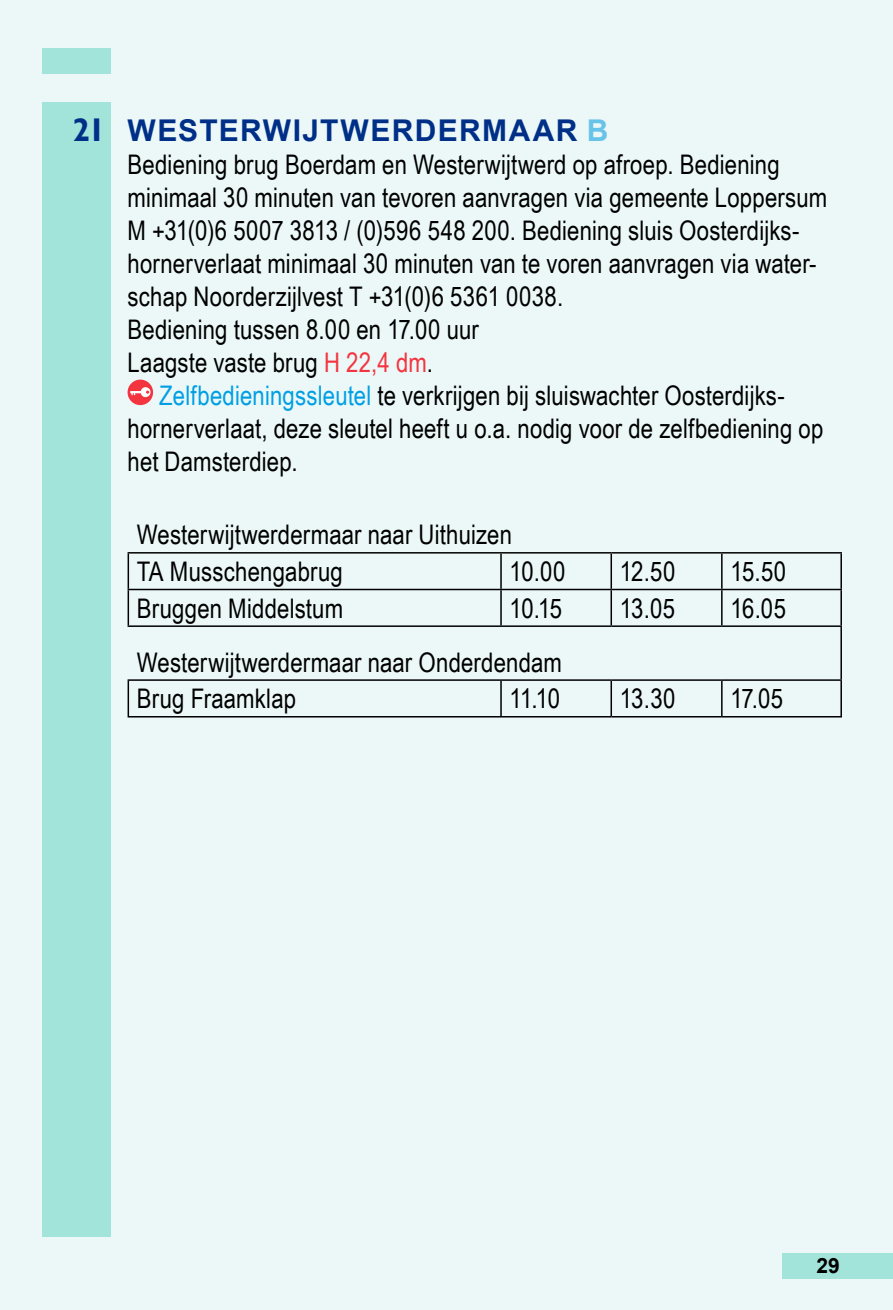
<style>
.page{position:relative;width:893px;height:1310px;background:#ecf8f8}
.page>*{position:absolute;margin:0;border:0;box-sizing:border-box;transform-origin:0 0}
.t1{font:700 30px "Arial";letter-spacing:.045em;color:#002f87}
.t2{font:27px/36.6px "Arial Narrow";letter-spacing:.005em;color:#000}
.t3{font:700 21px "Arial";color:#000}
.s1{font-family:"Gill Sans";font-stretch:condensed;font-size:33px}
.s2{color:#68c3e8}
.s3{color:#f33540}
.s4{color:#009fe3}
</style>
<div class="page">
<div style="left:43px;top:102px;width:68px;height:1134px;background:#a2e4d9"></div>
<div style="left:43px;top:48px;width:68px;height:26px;background:#a2e4d9"></div>
<div style="left:782px;top:1253px;width:111px;height:25px;background:#a2e4d9"></div>
<div style="left:128px;top:379px;width:25px;height:26px;background:#f33540;border-radius:50%"></div>
<svg style="left:130px;top:387px;width:21px;height:10px"></svg>
<hr style="left:128px;top:552px;width:373px;height:1px;background:#000">
<hr style="left:501px;top:552px;width:110px;height:1px;background:#000">
<hr style="left:611px;top:552px;width:111px;height:1px;background:#000">
<hr style="left:722px;top:552px;width:120px;height:1px;background:#000">
<hr style="left:128px;top:589px;width:373px;height:1px;background:#000">
<hr style="left:501px;top:589px;width:110px;height:1px;background:#000">
<hr style="left:611px;top:589px;width:111px;height:1px;background:#000">
<hr style="left:722px;top:589px;width:120px;height:1px;background:#000">
<hr style="left:128px;top:625px;width:373px;height:2px;background:#000">
<hr style="left:501px;top:625px;width:110px;height:2px;background:#000">
<hr style="left:611px;top:625px;width:111px;height:2px;background:#000">
<hr style="left:722px;top:625px;width:120px;height:2px;background:#000">
<hr style="left:128px;top:679px;width:373px;height:2px;background:#000">
<hr style="left:501px;top:679px;width:110px;height:2px;background:#000">
<hr style="left:611px;top:679px;width:111px;height:2px;background:#000">
<hr style="left:722px;top:679px;width:120px;height:2px;background:#000">
<hr style="left:128px;top:716px;width:373px;height:1px;background:#000">
<hr style="left:501px;top:716px;width:110px;height:1px;background:#000">
<hr style="left:611px;top:716px;width:111px;height:1px;background:#000">
<hr style="left:722px;top:716px;width:120px;height:1px;background:#000">
<hr style="left:128px;top:553px;width:1px;height:36px;background:#000">
<hr style="left:500px;top:553px;width:2px;height:36px;background:#000">
<hr style="left:610px;top:553px;width:2px;height:36px;background:#000">
<hr style="left:721px;top:553px;width:2px;height:36px;background:#000">
<hr style="left:840px;top:553px;width:2px;height:36px;background:#000">
<hr style="left:128px;top:590px;width:1px;height:35px;background:#000">
<hr style="left:500px;top:590px;width:2px;height:35px;background:#000">
<hr style="left:610px;top:590px;width:2px;height:35px;background:#000">
<hr style="left:721px;top:590px;width:2px;height:35px;background:#000">
<hr style="left:840px;top:590px;width:2px;height:35px;background:#000">
<hr style="left:840px;top:627px;width:2px;height:52px;background:#000">
<hr style="left:128px;top:681px;width:1px;height:35px;background:#000">
<hr style="left:500px;top:681px;width:2px;height:35px;background:#000">
<hr style="left:610px;top:681px;width:2px;height:35px;background:#000">
<hr style="left:721px;top:681px;width:2px;height:35px;background:#000">
<hr style="left:840px;top:681px;width:2px;height:35px;background:#000">
<p class="t1" style="left:73px;top:109px;width:537px"><span class="s1">21</span> WESTERWIJTWERDERMAAR <span class="s2">B</span></p>
<p class="t2" style="left:128px;top:145px;width:654px">Bediening brug Boerdam en Westerwijtwerd op afroep. Bediening</p>
<p class="t2" style="left:128px;top:178px;width:701px">minimaal 30 minuten van tevoren aanvragen via gemeente Loppersum</p>
<p class="t2" style="left:128px;top:211px;width:672px">M +31(0)6 5007 3813 / (0)596 548 200. Bediening sluis Oosterdijks-</p>
<p class="t2" style="left:128px;top:244px;width:690px">hornerverlaat minimaal 30 minuten van te voren aanvragen via water-</p>
<p class="t2" style="left:128px;top:277px;width:437px">schap Noorderzijlvest T +31(0)6 5361 0038.</p>
<p class="t2" style="left:128px;top:310px;width:353px">Bediening tussen 8.00 en 17.00 uur</p>
<p class="t2" style="left:128px;top:343px;width:307px">Laagste vaste brug <span class="s3">H 22,4 dm</span>.</p>
<p class="t2" style="left:159px;top:376px;width:626px"><span class="s4">Zelfbedieningssleutel</span> te verkrijgen bij sluiswachter Oosterdijks-</p>
<p class="t2" style="left:128px;top:409px;width:697px">hornerverlaat, deze sleutel heeft u o.a. nodig voor de zelfbediening op</p>
<p class="t2" style="left:128px;top:442px;width:172px">het Damsterdiep.</p>
<p class="t2" style="left:137px;top:515px;width:377px">Westerwijtwerdermaar naar Uithuizen<br>TA Musschengabrug</p>
<p class="t2" style="left:509px;top:552px;width:57px">10.00</p>
<p class="t2" style="left:620px;top:552px;width:57px">12.50</p>
<p class="t2" style="left:730px;top:552px;width:57px">15.50</p>
<p class="t2" style="left:137px;top:589px;width:208px">Bruggen Middelstum</p>
<p class="t2" style="left:509px;top:589px;width:54px">10.15</p>
<p class="t2" style="left:620px;top:589px;width:57px">13.05</p>
<p class="t2" style="left:730px;top:589px;width:57px">16.05</p>
<p class="t2" style="left:137px;top:643px;width:427px">Westerwijtwerdermaar naar Onderdendam<br>Brug Fraamklap</p>
<p class="t2" style="left:509px;top:679px;width:52px">11.10</p>
<p class="t2" style="left:620px;top:679px;width:57px">13.30</p>
<p class="t2" style="left:730px;top:679px;width:54px">17.05</p>
<p class="t3" style="left:816px;top:1251px;width:25px">29</p>
</div>
